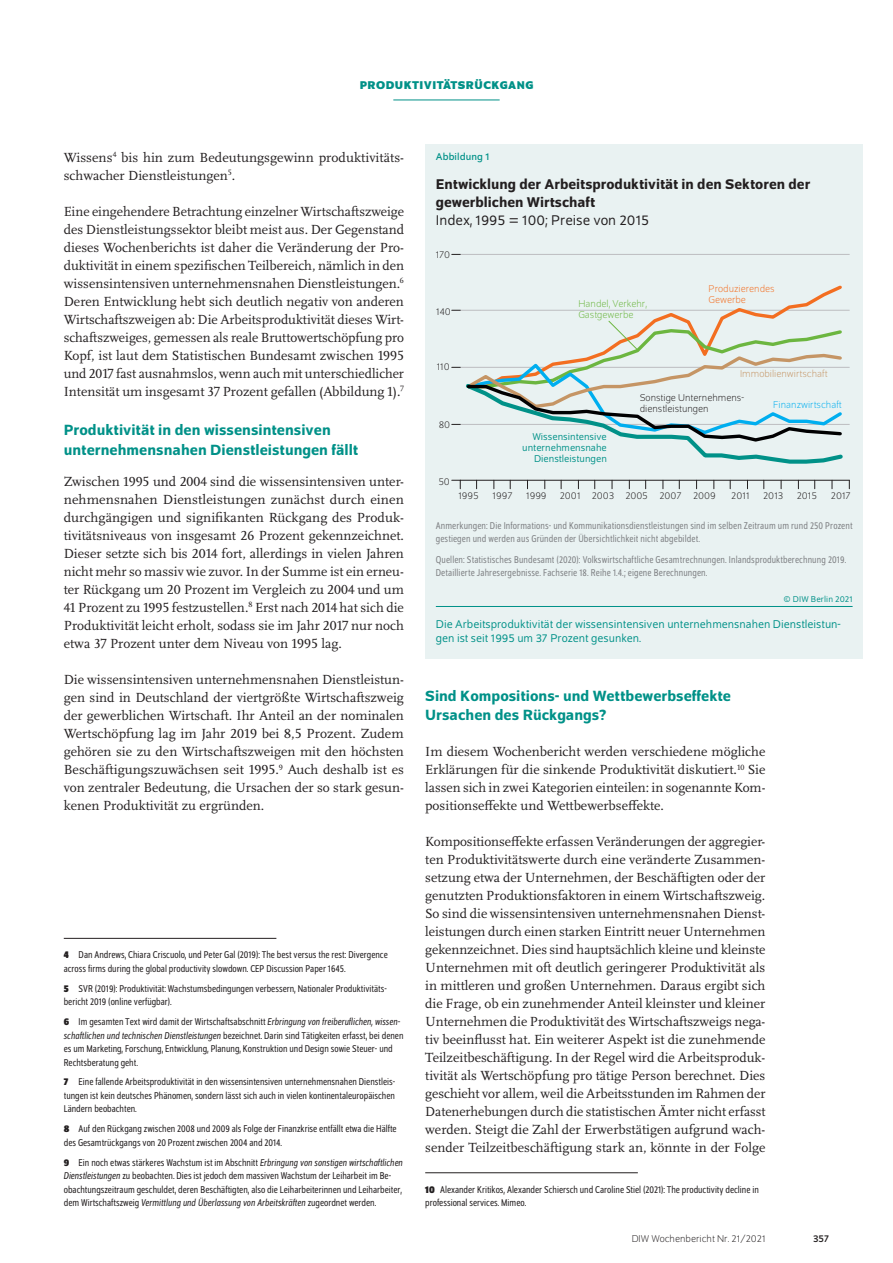
<style>
.page{position:relative;width:893px;height:1263px;background:#fff}
.page>*{position:absolute;margin:0;border:0;box-sizing:border-box;transform-origin:0 0}
.t1{font:500 15.75px/19.5px "Schumpeter";color:#009188}
.t2{font:500 15px/18px "Schumpeter";color:#231f20}
.t3{font:15px "Schumpeter Blond";color:#231f20}
.t4{font:13.8px/18px "Scala Pro";color:#231f20;text-align:justify}
.t5{font:12px/13.5px "Schumpeter Blond";color:#009188}
.t6{font:700 12px "Schumpeter";color:#009188}
.t7{font:semi-condensed 10.5px/13.5px "Schumpeter Blond";color:#231f20}
.t8{font:semi-condensed 10.5px/12.8px "Schumpeter Blond";letter-spacing:.01em;color:#808285}
.t9{font:300 10.5px/10.8px "Schumpeter";color:#231f20}
.t10{font:10.5px/10.8px "Schumpeter Blond";color:#009188;text-align:right}
.t11{font:300 10.5px/10.8px "Schumpeter";color:#6cb640}
.t12{font:300 10.5px/10.8px "Schumpeter";color:#f36e21}
.t13{font:300 10.5px "Schumpeter";color:#c59565}
.t14{font:300 10.5px "Schumpeter";color:#00aeef}
.t15{font:10.5px "Schumpeter";letter-spacing:.01em;color:#009188}
.t16{font:10.5px "Schumpeter";color:#231f20}
.t17{font:9px "Schumpeter Blond";letter-spacing:.01em;color:#009188}
.s1{font-family:"Schumpeter";font-weight:700}
.s2{font-style:italic}
</style>
<div class="page">
<hr style="left:393px;top:100px;width:107px;height:1px;background:#009188">
<hr style="left:64px;top:938px;width:212px;height:1px;background:#231f20">
<hr style="left:425px;top:1172px;width:213px;height:1px;background:#231f20">
<div style="left:425px;top:144px;width:438px;height:515px;background:#e9f2f2"></div>
<hr style="left:460px;top:424px;width:389px;height:1px;background:#bcbdc0">
<hr style="left:460px;top:367px;width:389px;height:1px;background:#bcbdc0">
<hr style="left:460px;top:310px;width:389px;height:1px;background:#bcbdc0">
<hr style="left:460px;top:254px;width:389px;height:1px;background:#bcbdc0">
<hr style="left:460px;top:480px;width:389px;height:1px;background:#231f20">
<svg style="left:452px;top:480px;width:9px;height:9px"></svg>
<svg style="left:452px;top:285px;width:394px;height:179px"></svg>
<hr style="left:436px;top:606px;width:417px;height:1px;background:#009188">
<p class="t6" style="left:360px;top:79px;width:17px">PRODUKTIVITÄTSRÜCKGANG</p>
<p class="t4" style="left:64px;top:148px;width:342px">Wissens<sup>4</sup> bis hin zum Bedeutungsgewinn produktivitäts&shy;schwacher Dienstleistungen<sup>5</sup>.</p>
<p class="t4" style="left:64px;top:202px;width:342px">Eine eingehendere Betrachtung einzelner Wirtschaftszweige des Dienstleistungssektor bleibt meist aus. Der Gegenstand dieses Wochenberichts ist daher die Veränderung der Pro&shy;duktivität in einem spezifischen Teilbereich, nämlich in den wissensintensiven unternehmensnahen Dienstleistungen.<sup>6<br></sup>Deren Entwicklung hebt sich deutlich negativ von anderen Wirtschaftszweigen ab: Die Arbeitsproduktivität dieses Wirt&shy;schaftszweiges, gemessen als reale Bruttowertschöpfung pro Kopf, ist laut dem Statistischen Bundesamt zwischen 1995 und 2017 fast ausnahmslos, wenn auch mit unterschiedlicher Intensität um insgesamt 37 Prozent gefallen (Abbildung 1).<sup>7</sup></p>
<p class="t1" style="left:64px;top:420px;width:296px">Produktivität in den wissensintensiven unternehmensnahen Dienstleistungen fällt</p>
<p class="t4" style="left:64px;top:472px;width:342px">Zwischen 1995 und 2004 sind die wissensintensiven unter&shy;nehmensnahen Dienstleistungen zunächst durch einen durchgängigen und signifikanten Rückgang des Produk&shy;tivitätsniveaus von insgesamt 26 Prozent gekennzeichnet.<br>Dieser setzte sich bis 2014 fort, allerdings in vielen Jahren nicht mehr so massiv wie zuvor. In der Summe ist ein erneu&shy;ter Rückgang um 20 Prozent im Vergleich zu 2004 und um 41 Prozent zu 1995 festzustellen.<sup>8</sup> Erst nach 2014 hat sich die Produktivität leicht erholt, sodass sie im Jahr 2017 nur noch etwa 37 Prozent unter dem Niveau von 1995 lag.</p>
<p class="t4" style="left:64px;top:670px;width:342px">Die wissensintensiven unternehmensnahen Dienstleistun&shy;gen sind in Deutschland der viertgrößte Wirtschaftszweig der gewerblichen Wirtschaft. Ihr Anteil an der nominalen Wertschöpfung lag im Jahr 2019 bei 8,5 Prozent. Zudem gehören sie zu den Wirtschaftszweigen mit den höchsten Beschäftigungszuwächsen seit 1995.<sup>9</sup> Auch deshalb ist es von zentraler Bedeutung, die Ursachen der so stark gesun&shy;kenen Produktivität zu ergründen.</p>
<p class="t7" style="left:64px;top:948px;width:325px"><span class="s1">4</span> Dan Andrews, Chiara Criscuolo, und Peter Gal (2019): The best versus the rest: Divergence across firms during the global productivity slowdown. CEP Discussion Paper 1645.</p>
<p class="t7" style="left:64px;top:982px;width:324px"><span class="s1">5</span> SVR (2019): Produktivität: Wachstumsbedingungen verbessern, Nationaler Produktivitäts&shy;bericht 2019 (online verfügbar).</p>
<p class="t7" style="left:64px;top:1015px;width:341px"><span class="s1">6</span> Im gesamten Text wird damit der Wirtschaftsabschnitt <span class="s2">Erbringung von freiberuflichen, wissen&shy;schaftlichen und technischen Dienstleistungen</span> bezeichnet. Darin sind Tätigkeiten erfasst, bei denen es um Marketing, Forschung, Entwicklung, Planung, Konstruktion und Design sowie Steuer- und Rechtsberatung geht.</p>
<p class="t7" style="left:64px;top:1075px;width:333px;text-align:justify"><span class="s1">7</span> Eine fallende Arbeitsproduktivität in den wissensintensiven unternehmensnahen Dienstleis&shy;tungen ist kein deutsches Phänomen, sondern lässt sich auch in vielen kontinentaleuropäischen Ländern beobachten.</p>
<p class="t7" style="left:64px;top:1122px;width:334px"><span class="s1">8</span> Auf den Rückgang zwischen 2008 und 2009 als Folge der Finanzkrise entfällt etwa die Hälfte des Gesamtrückgangs von 20 Prozent zwischen 2004 and 2014.</p>
<p class="t7" style="left:64px;top:1156px;width:341px"><span class="s1">9</span> Ein noch etwas stärkeres Wachstum ist im Abschnitt <span class="s2">Erbringung von sonstigen wirtschaftlichen Dienstleistungen</span> zu beobachten. Dies ist jedoch dem massiven Wachstum der Leiharbeit im Be&shy;obachtungszeitraum geschuldet, deren Beschäftigten, also die Leiharbeiterinnen und Leiharbeiter, dem Wirtschaftszweig <span class="s2">Vermittlung und Überlassung von Arbeitskräften</span> zugeordnet werden.</p>
<p class="t15" style="left:436px;top:151px;width:55px">Abbildung 1</p>
<p class="t2" style="left:436px;top:175px;width:376px">Entwicklung der Arbeitsproduktivität in den Sektoren der gewerblichen Wirtschaft</p>
<p class="t3" style="left:436px;top:212px;width:215px">Index, 1995 = 100; Preise von 2015</p>
<p class="t9" style="left:436px;top:249px;width:16px">170</p>
<p class="t9" style="left:436px;top:306px;width:16px">140</p>
<p class="t11" style="left:578px;top:299px;width:70px">Handel, Verkehr,<br>Gastgewerbe</p>
<p class="t12" style="left:709px;top:283px;width:68px">Produzierendes<br>Gewerbe</p>
<p class="t9" style="left:437px;top:362px;width:15px">110</p>
<p class="t9" style="left:439px;top:419px;width:13px">80</p>
<p class="t9" style="left:438px;top:476px;width:13px">50</p>
<p class="t13" style="left:740px;top:369px;width:89px">Immobilienwirtschaft</p>
<p class="t10" style="left:522px;top:431px;width:86px">Wissensintensive unternehmensnahe<br>Dienstleistungen</p>
<p class="t9" style="left:640px;top:392px;width:106px">Sonstige Unternehmens&shy;dienstleistungen</p>
<p class="t14" style="left:773px;top:400px;width:70px">Finanzwirtschaft</p>
<p class="t9" style="left:458px;top:491px;width:22px">1995</p>
<p class="t9" style="left:492px;top:491px;width:22px">1997</p>
<p class="t9" style="left:526px;top:491px;width:22px">1999</p>
<p class="t9" style="left:560px;top:491px;width:157px">2001 2003 2005 2007 2009</p>
<p class="t9" style="left:731px;top:491px;width:20px">2011</p>
<p class="t9" style="left:763px;top:491px;width:22px">2013</p>
<p class="t9" style="left:797px;top:491px;width:22px">2015</p>
<p class="t9" style="left:831px;top:491px;width:21px">2017</p>
<p class="t8" style="left:436px;top:519px;width:418px">Anmerkungen: Die Informations- und Kommunikationsdienstleistungen sind im selben Zeitraum um rund 250 Prozent gestiegen und werden aus Gründen der Übersichtlichkeit nicht abgebildet.</p>
<p class="t8" style="left:436px;top:553px;width:412px">Quellen: Statistisches Bundesamt (2020): Volkswirtschaftliche Gesamtrechnungen. Inlandsproduktberechnung 2019.<br>Detaillierte Jahresergebnisse. Fachserie 18. Reihe 1.4.; eigene Berechnungen.</p>
<p class="t17" style="left:784px;top:595px;width:70px">© DIW Berlin 2021</p>
<p class="t5" style="left:436px;top:618px;width:406px">Die Arbeitsproduktivität der wissensintensiven unternehmensnahen Dienstleistun&shy;gen ist seit 1995 um 37 Prozent gesunken.</p>
<p class="t1" style="left:425px;top:686px;width:307px">Sind Kompositions- und Wettbewerbseffekte<br>Ursachen des Rückgangs?</p>
<p class="t4" style="left:425px;top:742px;width:342px">Im diesem Wochenbericht werden verschiedene mögliche Erklärungen für die sinkende Produktivität diskutiert.<sup>10</sup> Sie lassen sich in zwei Kategorien einteilen: in sogenannte Kom&shy;positionseffekte und Wettbewerbseffekte.</p>
<p class="t4" style="left:425px;top:832px;width:342px">Kompositionseffekte erfassen Veränderungen der aggregier&shy;ten Produktivitätswerte durch eine veränderte Zusammen&shy;setzung etwa der Unternehmen, der Beschäftigten oder der genutzten Produktionsfaktoren in einem Wirtschaftszweig.<br>So sind die wissensintensiven unternehmensnahen Dienst&shy;leistungen durch einen starken Eintritt neuer Unternehmen gekennzeichnet. Dies sind hauptsächlich kleine und kleinste Unternehmen mit oft deutlich geringerer Produktivität als in mittleren und großen Unternehmen. Daraus ergibt sich die Frage, ob ein zunehmender Anteil kleinster und kleiner Unternehmen die Produktivität des Wirtschaftszweigs nega&shy;tiv beeinflusst hat. Ein weiterer Aspekt ist die zunehmende Teilzeitbeschäftigung. In der Regel wird die Arbeitsproduk&shy;tivität als Wertschöpfung pro tätige Person berechnet. Dies geschieht vor allem, weil die Arbeitsstunden im Rahmen der Datenerhebungen durch die statistischen Ämter nicht erfasst werden. Steigt die Zahl der Erwerbstätigen aufgrund wach&shy;sender Teilzeitbeschäftigung stark an, könnte in der Folge</p>
<p class="t7" style="left:425px;top:1183px;width:335px"><span class="s1">10</span> Alexander Kritikos, Alexander Schiersch und Caroline Stiel (2021): The productivity decline in professional services. Mimeo.</p>
<p class="t9" style="left:632px;top:1234px;width:135px">DIW Wochenbericht Nr. 21/2021</p>
<p class="t16" style="left:813px;top:1233px;width:18px">357</p>
</div>
